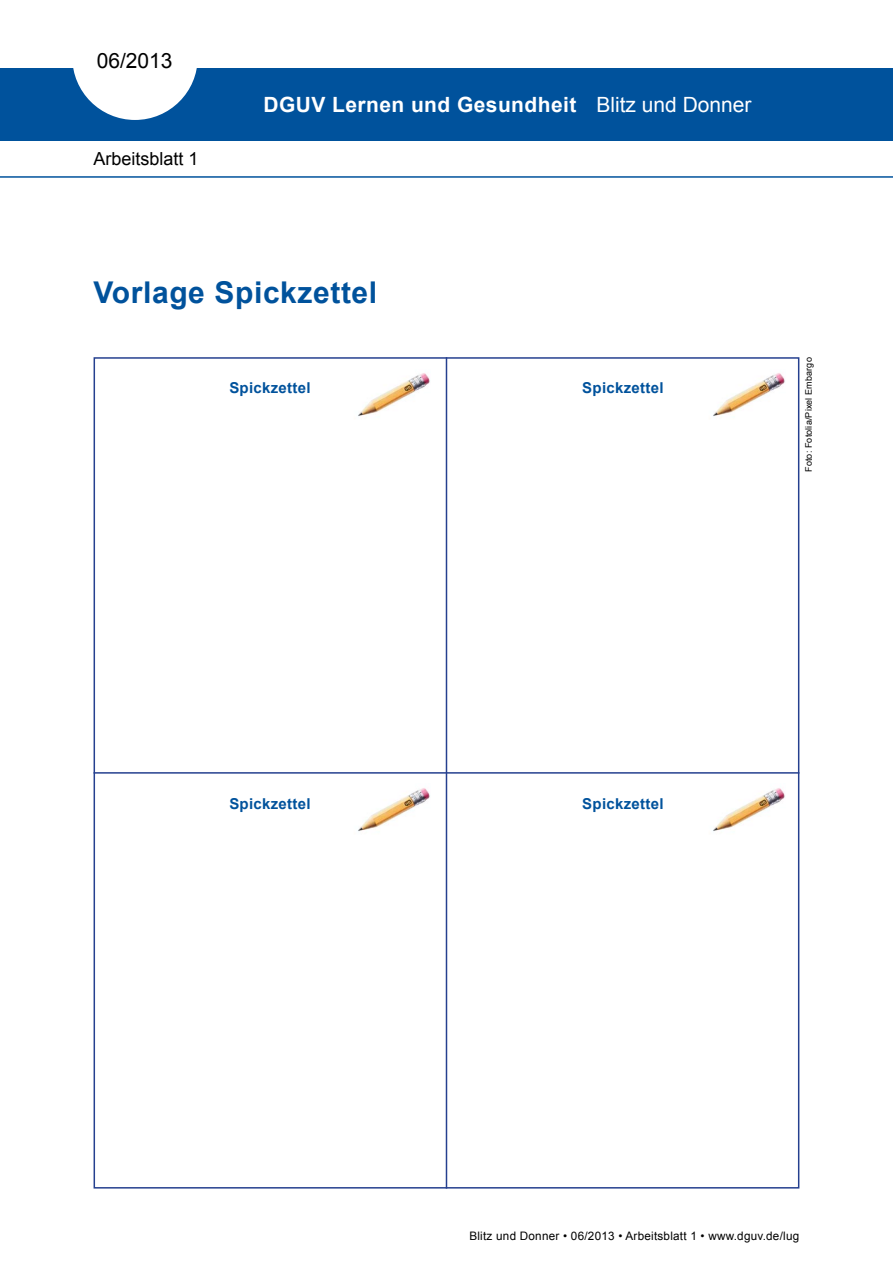
<style>
.page{position:relative;width:893px;height:1263px;background:#fff}
.page>*{position:absolute;margin:0;border:0;box-sizing:border-box;transform-origin:0 0}
.t1{font:700 30px "Arial";letter-spacing:.02em;color:#00529c}
.t2{font:700 21px "Arial";letter-spacing:.02em;color:#fff}
.t3{font:21px "Arial";color:#fff}
.t4{font:21px "Arial";color:#000}
.t5{font:18px "Arial";color:#000}
.t6{font:700 15px "Arial";letter-spacing:.02em;color:#00529c}
.t7{font:11.7px "Arial";letter-spacing:.02em;color:#000}
.t8{font:9px "Arial";letter-spacing:.015em;color:#000}
</style>
<div class="page">
<div style="left:0;top:69px;width:893px;height:72px;background:#00529c"></div>
<svg style="left:72px;top:68px;width:126px;height:52px"></svg>
<hr style="left:0;top:176px;width:893px;height:2px;background:#00529c">
<img style="left:713px;top:373px;width:72px;height:44px">
<img style="left:713px;top:788px;width:72px;height:44px">
<img style="left:358px;top:373px;width:72px;height:44px">
<img style="left:358px;top:788px;width:72px;height:44px">
<hr style="left:94px;top:772px;width:705px;height:2px;background:#25408f">
<hr style="left:446px;top:357px;width:1px;height:831px;background:#25408f">
<h2 class="t4" style="left:97px;top:47px;width:77px">06/2013</h2>
<h3 class="t5" style="left:94px;top:147px;width:107px">Arbeitsblatt 1</h3>
<h2 class="t2" style="left:264px;top:91px;width:314px">DGUV Lernen und Gesundheit</h2>
<h2 class="t3" style="left:596px;top:91px;width:157px">Blitz und Donner</h2>
<h1 class="t1" style="left:94px;top:272px;width:285px">Vorlage Spickzettel</h1>
<p class="t6" style="left:229px;top:378px;width:83px">Spickzettel</p>
<p class="t6" style="left:582px;top:378px;width:83px">Spickzettel</p>
<p class="t8" style="left:803px;top:472px;width:116px;rotate:-90deg">Foto: Fotolia/Pixel Embargo</p>
<p class="t6" style="left:229px;top:794px;width:83px">Spickzettel</p>
<p class="t6" style="left:582px;top:794px;width:83px">Spickzettel</p>
<p class="t7" style="left:469px;top:1228px;width:331px">Blitz und Donner • 06/2013 • Arbeitsblatt 1 • www.dguv.de/lug</p>
</div>
